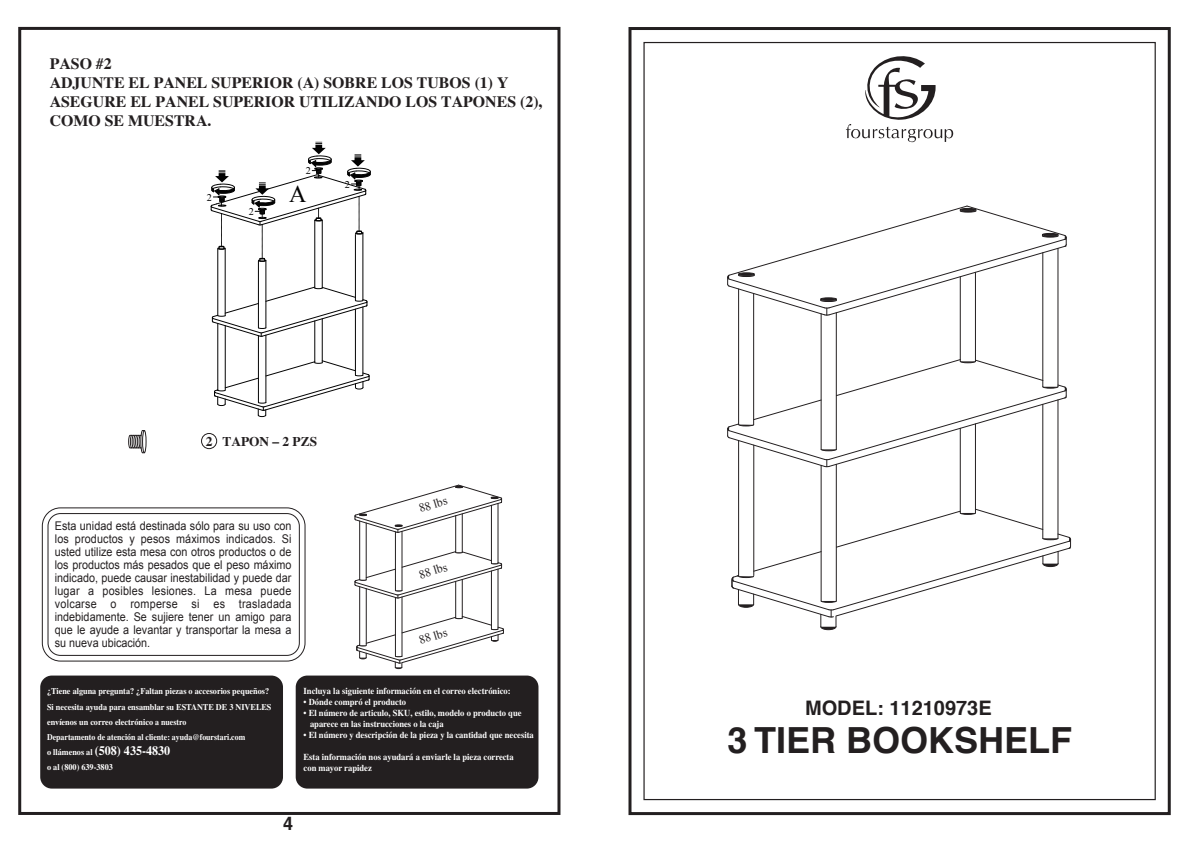
<style>
.page{position:relative;width:1190px;height:842px;background:#fff}
.page>*{position:absolute;margin:0;border:0;box-sizing:border-box;transform-origin:0 0}
.t1{font:700 36px "Helvetica";color:#231f20}
.t2{font:24px "Times New Roman";color:#030303}
.t3{font:700 20px "Helvetica";color:#231f20}
.t4{font:700 18.7px "Helvetica";color:#231f20;scale:.96 1}
.t5{font:700 15.9px/19px "Times";color:#231f20}
.t6{font:700 13.4px "Times";color:#231f20}
.t7{font:700 12.9px "Times";color:#fff;scale:.94 1}
.t8{font:12px/13px "Arial";color:#231f20;text-align:justify;scale:.9 1}
.t9{font:12px "Times New Roman";color:#231f20}
.t10{font:10.3px "Times New Roman";color:#030303}
.t11{font:700 9.1px/10.9px "Times";color:#fff;scale:.94 1}
.t12{font:700 8.7px/15.1px "Times";color:#fff;scale:.94 1}
.s1{font-size:8.7px}
</style>
<div class="page">
<div style="left:629px;top:27px;width:542px;height:788px;border:3px solid #231f20"></div>
<svg style="left:846px;top:56px;width:108px;height:87px"></svg>
<hr style="left:753px;top:445px;width:1px;height:131px;background:#231f20">
<hr style="left:738px;top:441px;width:1px;height:135px;background:#231f20">
<hr style="left:738px;top:289px;width:1px;height:136px;background:#231f20">
<hr style="left:753px;top:293px;width:1px;height:132px;background:#231f20">
<hr style="left:1042px;top:404px;width:1px;height:134px;background:#231f20">
<hr style="left:1058px;top:400px;width:1px;height:138px;background:#231f20">
<hr style="left:821px;top:465px;width:1px;height:136px;background:#231f20">
<hr style="left:836px;top:464px;width:1px;height:137px;background:#231f20">
<hr style="left:975px;top:424px;width:1px;height:89px;background:#231f20">
<hr style="left:960px;top:428px;width:1px;height:85px;background:#231f20">
<svg style="left:731px;top:508px;width:341px;height:123px"></svg>
<hr style="left:960px;top:277px;width:1px;height:84px;background:#231f20">
<hr style="left:975px;top:272px;width:1px;height:89px;background:#231f20">
<hr style="left:821px;top:314px;width:1px;height:135px;background:#231f20">
<hr style="left:836px;top:313px;width:1px;height:136px;background:#231f20">
<hr style="left:1042px;top:253px;width:1px;height:134px;background:#231f20">
<hr style="left:1058px;top:248px;width:1px;height:139px;background:#231f20">
<svg style="left:727px;top:359px;width:340px;height:108px"></svg>
<svg style="left:727px;top:205px;width:340px;height:111px"></svg>
<div style="left:18px;top:27px;width:542px;height:788px;border:3px solid #231f20"></div>
<div style="left:201px;top:433px;width:16px;height:16px;border:1px solid #231f20;border-radius:50%"></div>
<div style="left:142px;top:430px;width:4px;height:23px;border:1px solid #231f20;border-radius:50%"></div>
<svg style="left:128px;top:430px;width:16px;height:23px"></svg>
<hr style="left:366px;top:589px;width:1px;height:56px;background:#231f20">
<hr style="left:359px;top:587px;width:1px;height:58px;background:#231f20">
<hr style="left:359px;top:521px;width:1px;height:59px;background:#231f20">
<hr style="left:366px;top:523px;width:1px;height:57px;background:#231f20">
<hr style="left:491px;top:571px;width:1px;height:58px;background:#231f20">
<hr style="left:498px;top:569px;width:1px;height:60px;background:#231f20">
<hr style="left:395px;top:597px;width:1px;height:59px;background:#231f20">
<hr style="left:402px;top:597px;width:1px;height:59px;background:#231f20">
<hr style="left:462px;top:579px;width:1px;height:39px;background:#231f20">
<hr style="left:455px;top:581px;width:1px;height:37px;background:#231f20">
<svg style="left:356px;top:616px;width:148px;height:53px"></svg>
<hr style="left:455px;top:516px;width:1px;height:36px;background:#231f20">
<hr style="left:462px;top:514px;width:1px;height:38px;background:#231f20">
<hr style="left:395px;top:532px;width:1px;height:59px;background:#231f20">
<hr style="left:402px;top:531px;width:1px;height:60px;background:#231f20">
<hr style="left:491px;top:505px;width:1px;height:58px;background:#231f20">
<hr style="left:498px;top:503px;width:1px;height:60px;background:#231f20">
<svg style="left:354px;top:551px;width:148px;height:48px"></svg>
<svg style="left:354px;top:484px;width:148px;height:49px"></svg>
<hr style="left:363px;top:232px;width:1px;height:68px;background:#030303">
<hr style="left:266px;top:260px;width:1px;height:68px;background:#030303">
<hr style="left:258px;top:261px;width:1px;height:67px;background:#030303">
<hr style="left:355px;top:234px;width:1px;height:66px;background:#030303">
<hr style="left:322px;top:220px;width:1px;height:68px;background:#030303">
<hr style="left:314px;top:220px;width:1px;height:68px;background:#030303">
<hr style="left:217px;top:249px;width:1px;height:67px;background:#030303">
<hr style="left:225px;top:249px;width:1px;height:67px;background:#030303">
<hr style="left:225px;top:326px;width:1px;height:64px;background:#030303">
<hr style="left:258px;top:336px;width:1px;height:66px;background:#030303">
<hr style="left:217px;top:323px;width:1px;height:67px;background:#030303">
<hr style="left:322px;top:319px;width:1px;height:44px;background:#030303">
<hr style="left:314px;top:321px;width:1px;height:42px;background:#030303">
<hr style="left:266px;top:335px;width:1px;height:67px;background:#030303">
<hr style="left:363px;top:307px;width:1px;height:68px;background:#030303">
<hr style="left:355px;top:309px;width:1px;height:66px;background:#030303">
<svg style="left:214px;top:360px;width:156px;height:57px"></svg>
<svg style="left:212px;top:286px;width:156px;height:51px"></svg>
<svg style="left:211px;top:142px;width:160px;height:120px"></svg>
<svg style="left:41px;top:507px;width:265px;height:155px"></svg>
<div style="left:40px;top:676px;width:243px;height:113px;background:#231f20;border-radius:12px"></div>
<div style="left:296px;top:676px;width:242px;height:113px;background:#231f20;border-radius:12px"></div>
<h3 class="t5" style="left:50px;top:53px;width:494px">PASO #2<br>ADJUNTE EL PANEL SUPERIOR (A) SOBRE LOS TUBOS (1) Y<br>ASEGURE EL PANEL SUPERIOR UTILIZANDO LOS TAPONES (2),<br>COMO SE MUESTRA.</h3>
<p class="t10" style="left:207px;top:191px;width:7px">2</p>
<p class="t10" style="left:249px;top:206px;width:7px">2</p>
<p class="t10" style="left:306px;top:165px;width:7px">2</p>
<h2 class="t2" style="left:289px;top:180px;width:19px">A</h2>
<p class="t10" style="left:345px;top:178px;width:7px">2</p>
<h3 class="t6" style="left:206px;top:428px;width:113px">2 TAPON – 2 PZS</h3>
<p class="t8" style="left:55px;top:519px;width:265px">Esta unidad está destinada sólo para su uso con los productos y pesos máximos indicados. Si usted utilize esta mesa con otros productos o de los productos más pesados que el peso máximo indicado, puede causar inestabilidad y puede dar lugar a posibles lesiones. La mesa puede volcarse o romperse si es trasladada indebidamente. Se sujiere tener un amigo para que le ayude a levantar y transportar la mesa a su nueva ubicación.</p>
<h3 class="t9" style="left:417px;top:502px;width:31px;rotate:-17deg">88 lbs</h3>
<h3 class="t9" style="left:417px;top:568px;width:31px;rotate:-17deg">88 lbs</h3>
<h3 class="t9" style="left:417px;top:634px;width:31px;rotate:-17deg">88 lbs</h3>
<p class="t12" style="left:47px;top:684px;width:240px">¿Tiene alguna pregunta? ¿Faltan piezas o accesorios pequeños?<br>Si necesita ayuda para ensamblar su ESTANTE DE 3 NIVELES envíenos un correo electrónico a nuestro<br>Departamento de atención al cliente: ayuda@fourstari.com</p>
<h3 class="t7" style="left:47px;top:743px;width:133px"><span class="s1">o llámenos al</span> (508) 435-4830</h3>
<p class="t12" style="left:47px;top:759px;width:71px">o al (800) 639-3803</p>
<p class="t11" style="left:304px;top:686px;width:222px">Incluya la siguiente información en el correo electrónico:</p>
<p class="t11" style="left:304px;top:696px;width:111px">• Dónde compró el producto</p>
<p class="t11" style="left:310px;top:707px;width:227px;text-indent:-6px">• El número de articulo, SKU, estilo, modelo o producto que aparece en las instrucciones o la caja</p>
<p class="t11" style="left:304px;top:729px;width:246px">• El número y descripción de la pieza y la cantidad que necesita</p>
<p class="t11" style="left:304px;top:751px;width:225px">Esta información nos ayudará a enviarle la pieza correcta con mayor rapidez</p>
<p class="t11" style="left:304px;top:689px;width:214px">Please include the following information in your email:</p>
<p class="t11" style="left:304px;top:699px;width:112px">• Where item was purchased</p>
<p class="t11" style="left:310px;top:710px;width:216px;text-indent:-6px">• Item, model, style or SKU number listed on instructions or box</p>
<p class="t11" style="left:304px;top:732px;width:229px">• Part number, description of the part and quantity needed</p>
<p class="t11" style="left:304px;top:754px;width:240px">This information will help us get the proper part to you faster</p>
<h3 class="t4" style="left:283px;top:812px;width:12px">4</h3>
<h3 class="t3" style="left:805px;top:695px;width:188px">MODEL: 11210973E</h3>
<h1 class="t1" style="left:728px;top:718px;width:346px">3 TIER BOOKSHELF</h1>
</div>
